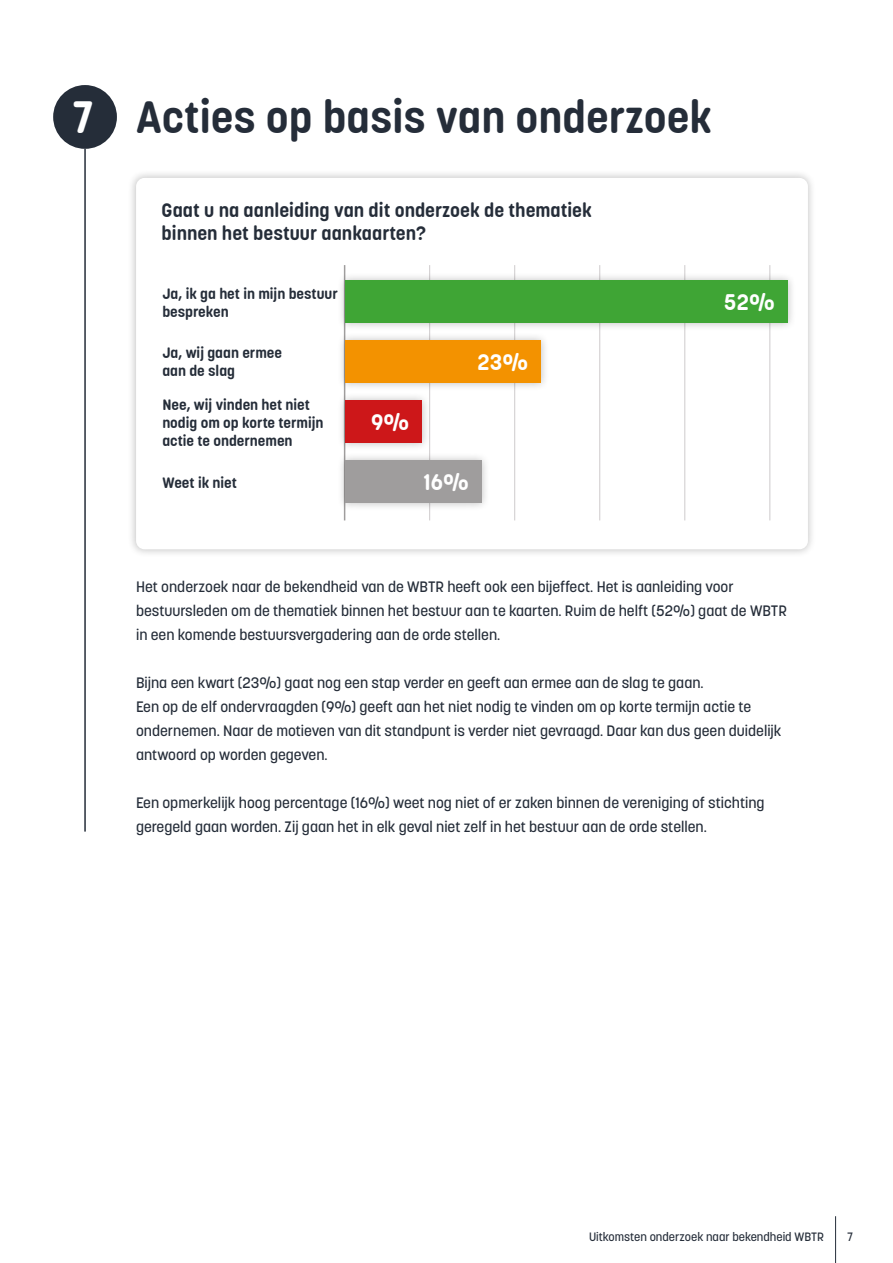
<style>
.page{position:relative;width:893px;height:1263px;background:#fff}
.page>*{position:absolute;margin:0;border:0;box-sizing:border-box;transform-origin:0 0}
.t1{font:700 45px "Korolev Rounded";color:#252d39}
.t2{font:700 22.5px "Korolev Rounded";color:#fff}
.t3{font:700 19.5px/22.5px "Korolev Rounded";color:#252d39}
.t4{font:500 15px/24px "Korolev";color:#252d39}
.t5{font:700 15px/18px "Korolev Rounded";color:#252d39}
.t6{font:500 12px "Korolev";color:#252d39}
.s1{color:#fff}
</style>
<div class="page">
<div style="left:128px;top:170px;width:689px;height:387px;background:#000;opacity:.25"></div>
<div style="left:136px;top:178px;width:672px;height:371px;background:#fff;border-radius:9px"></div>
<hr style="left:429px;top:265px;width:1px;height:255px;background:#cecbcc">
<hr style="left:514px;top:265px;width:1px;height:255px;background:#cecbcc">
<hr style="left:599px;top:265px;width:1px;height:255px;background:#cecbcc">
<hr style="left:344px;top:265px;width:1px;height:255px;background:#9f9d9d">
<hr style="left:684px;top:265px;width:1px;height:255px;background:#cecbcc">
<hr style="left:769px;top:265px;width:1px;height:255px;background:#cecbcc">
<div style="left:337px;top:332px;width:212px;height:59px;background:#000;opacity:.25"></div>
<div style="left:345px;top:340px;width:196px;height:43px;background:#f39200"></div>
<div style="left:337px;top:393px;width:93px;height:58px;background:#000;opacity:.25"></div>
<div style="left:345px;top:401px;width:77px;height:42px;background:#cd1719"></div>
<div style="left:337px;top:272px;width:459px;height:59px;background:#000;opacity:.25"></div>
<div style="left:345px;top:280px;width:443px;height:43px;background:#3fa535"></div>
<div style="left:338px;top:453px;width:153px;height:58px;background:#000;opacity:.25"></div>
<div style="left:346px;top:461px;width:136px;height:42px;background:#9f9d9d"></div>
<div style="left:53px;top:85px;width:64px;height:64px;background:#252d39;border-radius:50%"></div>
<hr style="left:84px;top:149px;width:2px;height:682px;background:#252d39">
<hr style="left:835px;top:1216px;width:1px;height:47px;background:#252d39">
<h1 class="t1" style="left:72px;top:90px;width:642px"><span class="s1">7</span> Acties op basis van onderzoek</h1>
<h3 class="t3" style="left:162px;top:200px;width:432px">Gaat u na aanleiding van dit onderzoek de thematiek binnen het bestuur aankaarten?</h3>
<p class="t5" style="left:162px;top:285px;width:177px">Ja, ik ga het in mijn bestuur bespreken</p>
<p class="t5" style="left:162px;top:344px;width:121px">Ja, wij gaan ermee aan de slag</p>
<p class="t5" style="left:162px;top:396px;width:163px">Nee, wij vinden het niet nodig om op korte termijn actie te ondernemen</p>
<p class="t5" style="left:162px;top:474px;width:76px">Weet ik niet</p>
<h2 class="t2" style="left:478px;top:349px;width:52px">23%</h2>
<h2 class="t2" style="left:371px;top:409px;width:40px">9%</h2>
<h2 class="t2" style="left:424px;top:469px;width:47px">16%</h2>
<h2 class="t2" style="left:724px;top:288px;width:52px">52%</h2>
<p class="t4" style="left:136px;top:574px;width:652px">Het onderzoek naar de bekendheid van de WBTR heeft ook een bijeffect. Het is aanleiding voor bestuursleden om de thematiek binnen het bestuur aan te kaarten. Ruim de helft (52%) gaat de WBTR in een komende bestuursvergadering aan de orde stellen.</p>
<p class="t4" style="left:136px;top:670px;width:647px">Bijna een kwart (23%) gaat nog een stap verder en geeft aan ermee aan de slag te gaan.<br>Een op de elf ondervraagden (9%) geeft aan het niet nodig te vinden om op korte termijn actie te ondernemen. Naar de motieven van dit standpunt is verder niet gevraagd. Daar kan dus geen duidelijk antwoord op worden gegeven.</p>
<p class="t4" style="left:136px;top:790px;width:630px">Een opmerkelijk hoog percentage (16%) weet nog niet of er zaken binnen de vereniging of stichting geregeld gaan worden. Zij gaan het in elk geval niet zelf in het bestuur aan de orde stellen.</p>
<p class="t6" style="left:589px;top:1229px;width:236px">Uitkomsten onderzoek naar bekendheid WBTR</p>
<p class="t6" style="left:847px;top:1229px;width:7px">7</p>
</div>
